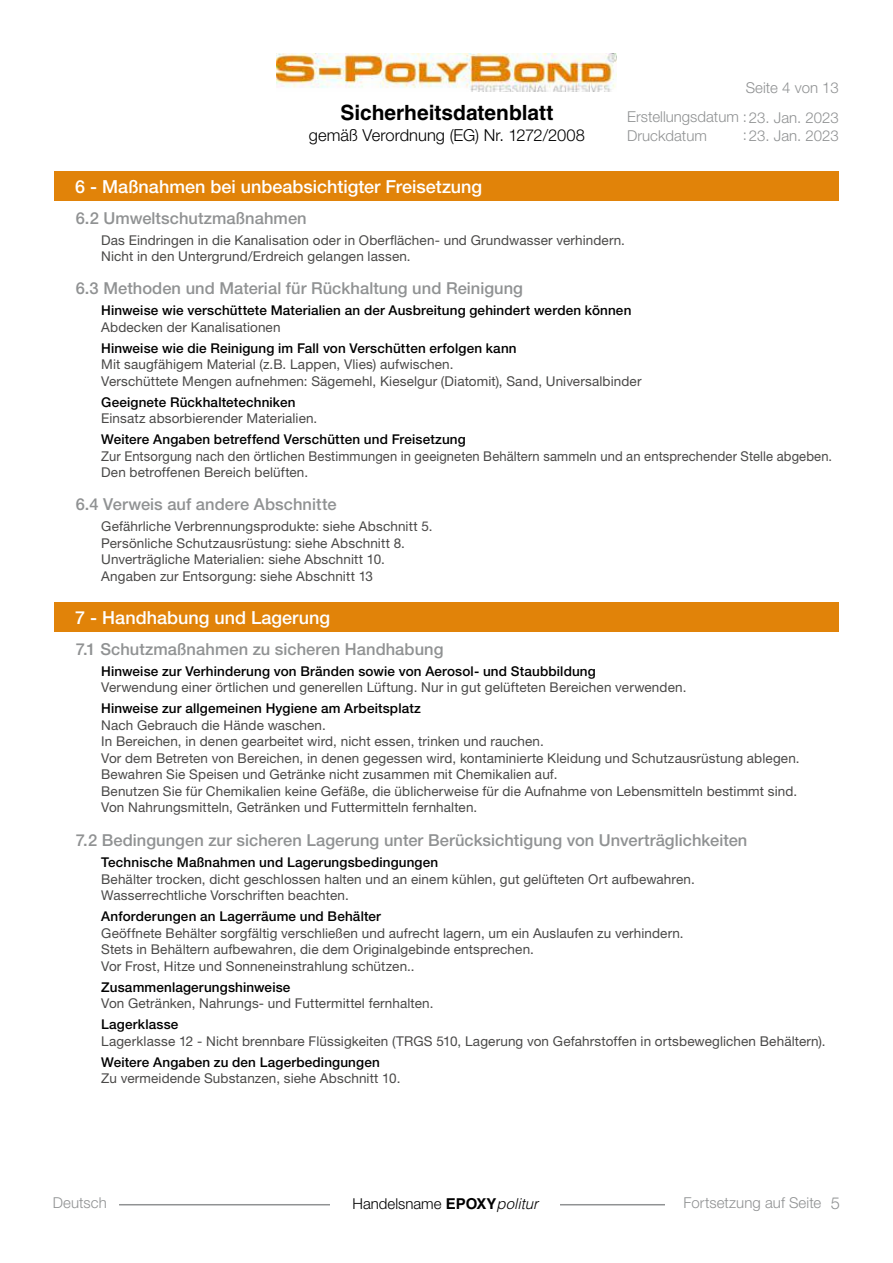
<style>
.page{position:relative;width:893px;height:1263px;background:#fff}
.page>*{position:absolute;margin:0;border:0;box-sizing:border-box;transform-origin:0 0}
.t1{font:700 21px "Helvetica LT Std";color:#000}
.t2{font:500 18px "Helvetica Neue LT Std";color:#fff}
.t3{font:500 16.5px "Helvetica Neue LT Std";letter-spacing:.005em;color:#909293}
.t4{font:300 16.5px "Helvetica Neue LT Std";color:#000}
.t5{font:300 16.5px "Helvetica Neue LT Std";color:#909293}
.t6{font:300 15px/29.5px "Helvetica Neue LT Std";color:#909293;text-align:right}
.t7{font:300 15px "Helvetica Neue LT Std";color:#000}
.t8{font:13.5px/16.5px "Helvetica Neue LT Std";letter-spacing:.01em;color:#4a4948}
.t9{font:500 13.5px "Helvetica Neue LT Std";letter-spacing:.01em;color:#000}
.t10{font:13.5px/16.5px "Helvetica Neue LT Std";letter-spacing:.01em;color:#4a4948;scale:.96 1}
.s1{font-family:"Helvetica LT Std";font-weight:700}
.s2{font-family:"Helvetica LT Std";font-style:italic}
</style>
<div class="page">
<img style="left:276px;top:53px;width:341px;height:39px">
<hr style="left:119px;top:1204px;width:720px;height:1px;background:#909293">
<div style="left:331px;top:1198px;width:229px;height:30px;background:#fff"></div>
<div style="left:666px;top:1198px;width:173px;height:20px;background:#fff"></div>
<div style="left:54px;top:171px;width:785px;height:30px;background:#e18309"></div>
<div style="left:54px;top:603px;width:785px;height:29px;background:#e18309"></div>
<h1 class="t1" style="left:340px;top:100px;width:215px">Sicherheitsdatenblatt</h1>
<p class="t4" style="left:309px;top:125px;width:278px">gemäß Verordnung (EG) Nr. 1272/2008</p>
<p class="t6" style="left:627px;top:72px;width:213px">Seite 4 von 13<br>Erstellungsdatum :23. Jan. 2023</p>
<p class="t6" style="left:627px;top:120px;width:81px">Druckdatum</p>
<p class="t6" style="left:743px;top:120px;width:98px">:23. Jan. 2023</p>
<h2 class="t2" style="left:75px;top:176px;width:408px">6 - Maßnahmen bei unbeabsichtigter Freisetzung</h2>
<p class="t3" style="left:76px;top:208px;width:233px">6.2 Umweltschutzmaßnahmen</p>
<p class="t8" style="left:101px;top:231px;width:525px">Das Eindringen in die Kanalisation oder in Oberflächen- und Grundwasser verhindern.<br>Nicht in den Untergrund/Erdreich gelangen lassen.</p>
<p class="t3" style="left:76px;top:278px;width:449px">6.3 Methoden und Material für Rückhaltung und Reinigung</p>
<p class="t9" style="left:101px;top:302px;width:532px">Hinweise wie verschüttete Materialien an der Ausbreitung gehindert werden können</p>
<p class="t8" style="left:101px;top:318px;width:181px">Abdecken der Kanalisationen</p>
<p class="t9" style="left:101px;top:340px;width:417px">Hinweise wie die Reinigung im Fall von Verschütten erfolgen kann</p>
<p class="t8" style="left:101px;top:356px;width:542px">Mit saugfähigem Material (z.B. Lappen, Vlies) aufwischen.<br>Verschüttete Mengen aufnehmen: Sägemehl, Kieselgur (Diatomit), Sand, Universalbinder</p>
<p class="t9" style="left:101px;top:394px;width:196px">Geeignete Rückhaltetechniken</p>
<p class="t8" style="left:101px;top:410px;width:218px">Einsatz absorbierender Materialien.</p>
<p class="t9" style="left:101px;top:431px;width:366px">Weitere Angaben betreffend Verschütten und Freisetzung</p>
<p class="t10" style="left:101px;top:447px;width:763px">Zur Entsorgung nach den örtlichen Bestimmungen in geeigneten Behältern sammeln und an entsprechender Stelle abgeben.<br>Den betroffenen Bereich belüften.</p>
<p class="t3" style="left:76px;top:495px;width:262px">6.4 Verweis auf andere Abschnitte</p>
<p class="t8" style="left:101px;top:518px;width:333px">Gefährliche Verbrennungsprodukte: siehe Abschnitt 5.<br>Persönliche Schutzausrüstung: siehe Abschnitt 8.<br>Unverträgliche Materialien: siehe Abschnitt 10.<br>Angaben zur Entsorgung: siehe Abschnitt 13</p>
<h2 class="t2" style="left:75px;top:607px;width:256px">7 - Handhabung und Lagerung</h2>
<p class="t3" style="left:76px;top:639px;width:369px">7.1 Schutzmaßnahmen zu sicheren Handhabung</p>
<p class="t9" style="left:101px;top:663px;width:496px">Hinweise zur Verhinderung von Bränden sowie von Aerosol- und Staubbildung</p>
<p class="t8" style="left:101px;top:679px;width:587px">Verwendung einer örtlichen und generellen Lüftung. Nur in gut gelüfteten Bereichen verwenden.</p>
<p class="t9" style="left:101px;top:701px;width:321px">Hinweise zur allgemeinen Hygiene am Arbeitsplatz</p>
<p class="t8" style="left:101px;top:717px;width:700px">Nach Gebrauch die Hände waschen.<br>In Bereichen, in denen gearbeitet wird, nicht essen, trinken und rauchen.<br>Vor dem Betreten von Bereichen, in denen gegessen wird, kontaminierte Kleidung und Schutzausrüstung ablegen.<br>Bewahren Sie Speisen und Getränke nicht zusammen mit Chemikalien auf.<br>Benutzen Sie für Chemikalien keine Gefäße, die üblicherweise für die Aufnahme von Lebensmitteln bestimmt sind.<br>Von Nahrungsmitteln, Getränken und Futtermitteln fernhalten.</p>
<p class="t3" style="left:76px;top:831px;width:673px">7.2 Bedingungen zur sicheren Lagerung unter Berücksichtigung von Unverträglichkeiten</p>
<p class="t9" style="left:101px;top:854px;width:339px">Technische Maßnahmen und Lagerungsbedingungen</p>
<p class="t8" style="left:101px;top:870px;width:595px">Behälter trocken, dicht geschlossen halten und an einem kühlen, gut gelüfteten Ort aufbewahren.<br>Wasserrechtliche Vorschriften beachten.</p>
<p class="t9" style="left:101px;top:908px;width:281px">Anforderungen an Lagerräume und Behälter</p>
<p class="t8" style="left:101px;top:924px;width:584px">Geöffnete Behälter sorgfältig verschließen und aufrecht lagern, um ein Auslaufen zu verhindern.<br>Stets in Behältern aufbewahren, die dem Originalgebinde entsprechen.<br>Vor Frost, Hitze und Sonneneinstrahlung schützen..</p>
<p class="t9" style="left:101px;top:979px;width:191px">Zusammenlagerungshinweise</p>
<p class="t8" style="left:101px;top:995px;width:334px">Von Getränken, Nahrungs- und Futtermittel fernhalten.</p>
<p class="t9" style="left:101px;top:1016px;width:79px">Lagerklasse</p>
<p class="t8" style="left:101px;top:1032px;width:726px">Lagerklasse 12 - Nicht brennbare Flüssigkeiten (TRGS 510, Lagerung von Gefahrstoffen in ortsbeweglichen Behältern).</p>
<p class="t9" style="left:101px;top:1054px;width:280px">Weitere Angaben zu den Lagerbedingungen</p>
<p class="t8" style="left:101px;top:1070px;width:301px">Zu vermeidende Substanzen, siehe Abschnitt 10.</p>
<p class="t6" style="left:53px;top:1188px;width:56px">Deutsch</p>
<p class="t7" style="left:353px;top:1194px;width:187px">Handelsname <span class="s1">EPOXY</span><span class="s2">politur</span></p>
<p class="t6" style="left:683px;top:1188px;width:139px">Fortsetzung auf Seite</p>
<p class="t5" style="left:831px;top:1193px;width:11px">5</p>
</div>
